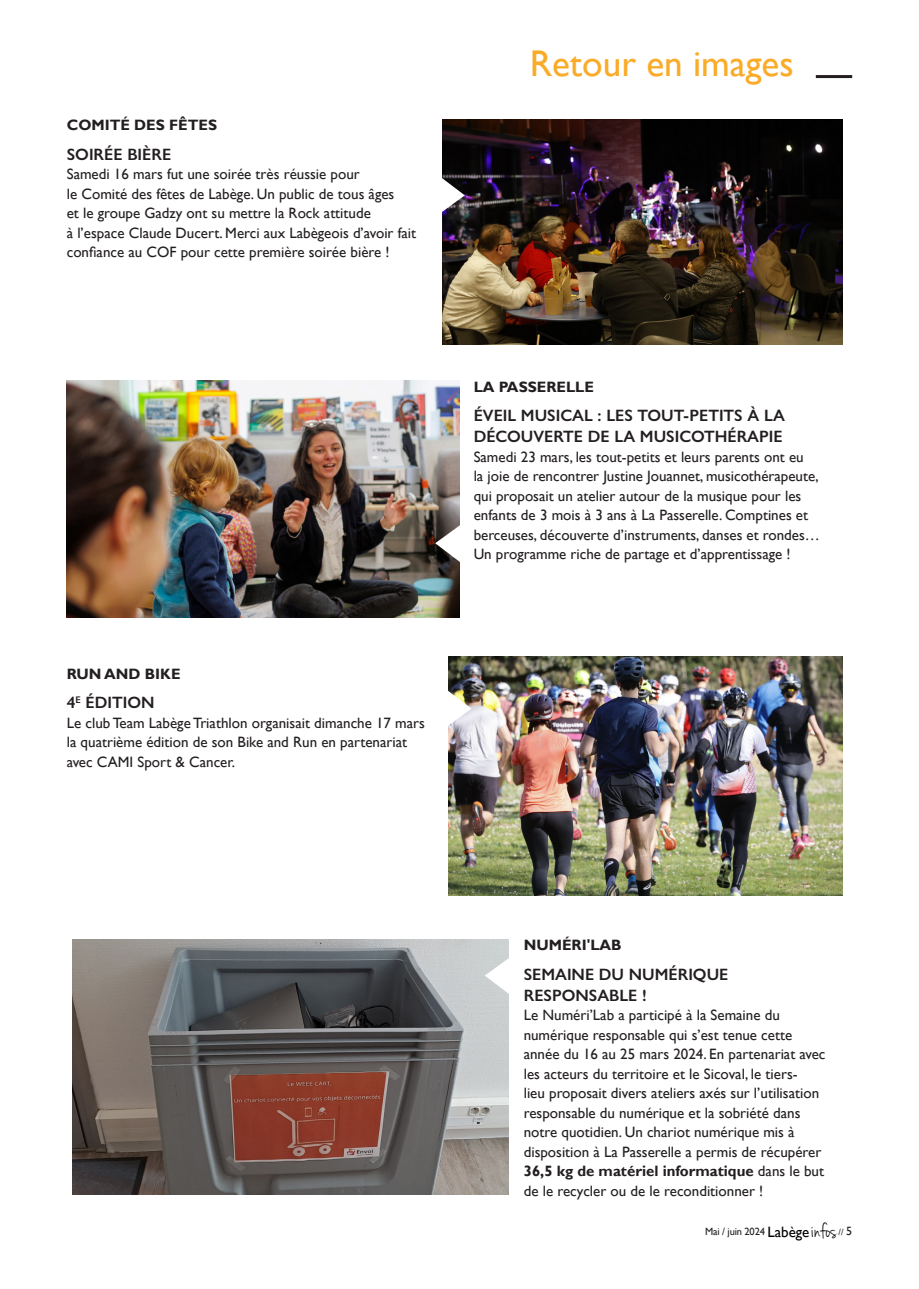
<style>
.page{position:relative;width:919px;height:1289px;background:#fff}
.page>*{position:absolute;margin:0;border:0;box-sizing:border-box;transform-origin:0 0}
.t1{font:37.2px "Gill Sans";color:#faab27}
.t2{font:600 16.5px/21px "Gill Sans Nova";color:#231f20}
.t3{font:15px/19.5px "Gill Sans";color:#231f20}
.t4{font:700 15px "Gill Sans";color:#231f20}
.t5{font:10.5px "Gill Sans";letter-spacing:-.02em;color:#231f20}
.t6{font:9px "Gill Sans";color:#231f20}
.s1{font-weight:700}
.s2{font-size:15px;color:#000}
.s3{font-family:"Jenna Sue";font-size:22.5px;color:#000}
.s4{font-size:12px}
</style>
<div class="page">
<hr style="left:815px;top:75px;width:37px;height:3px;background:#231f20">
<img style="left:442px;top:119px;width:400px;height:225px">
<img style="left:73px;top:939px;width:436px;height:255px">
<img style="left:448px;top:656px;width:394px;height:239px">
<img style="left:67px;top:381px;width:392px;height:236px">
<svg style="left:484px;top:956px;width:25px;height:39px"></svg>
<svg style="left:442px;top:175px;width:23px;height:39px"></svg>
<svg style="left:448px;top:688px;width:23px;height:39px"></svg>
<svg style="left:435px;top:524px;width:25px;height:39px"></svg>
<p class="t4" style="left:67px;top:116px;width:152px">COMITÉ DES FÊTES</p>
<p class="t2" style="left:67px;top:143px;width:106px">SOIRÉE BIÈRE</p>
<p class="t3" style="left:67px;top:164px;width:294px">Samedi 16 mars fut une soirée très réussie pour</p>
<p class="t3" style="left:67px;top:184px;width:329px">le Comité des fêtes de Labège. Un public de tous âges</p>
<p class="t3" style="left:67px;top:203px;width:305px">et le groupe Gadzy ont su mettre la Rock attitude</p>
<p class="t3" style="left:67px;top:223px;width:351px">à l’espace Claude Ducert. Merci aux Labègeois d’avoir fait confiance au COF pour cette première soirée bière !</p>
<p class="t4" style="left:67px;top:664px;width:115px">RUN AND BIKE</p>
<p class="t2" style="left:67px;top:692px;width:89px">4<sup>E</sup> ÉDITION</p>
<p class="t3" style="left:67px;top:713px;width:359px">Le club Team Labège Triathlon organisait dimanche 17 mars la quatrième édition de son Bike and Run en partenariat avec CAMI Sport &amp; Cancer.</p>
<h1 class="t1" style="left:529px;top:41px;width:265px">Retour en images</h1>
<p class="t4" style="left:473px;top:378px;width:122px">LA PASSERELLE</p>
<p class="t2" style="left:473px;top:405px;width:313px">ÉVEIL MUSICAL : LES TOUT-PETITS À LA<br>DÉCOUVERTE DE LA MUSICOTHÉRAPIE</p>
<p class="t3" style="left:473px;top:447px;width:348px">Samedi 23 mars, les tout-petits et leurs parents ont eu<br>la joie de rencontrer Justine Jouannet, musicothérapeute, qui proposait un atelier autour de la musique pour les enfants de 3 mois à 3 ans à La Passerelle. Comptines et berceuses, découverte d’instruments, danses et rondes… Un programme riche de partage et d’apprentissage !</p>
<p class="t4" style="left:523px;top:936px;width:99px">NUMÉRI'LAB</p>
<p class="t2" style="left:523px;top:963px;width:206px">SEMAINE DU NUMÉRIQUE<br>RESPONSABLE !</p>
<p class="t3" style="left:523px;top:1005px;width:303px">Le Numéri’Lab a participé à la Semaine du numérique responsable qui s’est tenue cette année du 16 au 25 mars 2024. En partenariat avec les acteurs du territoire et le Sicoval, le tiers-<br>lieu proposait divers ateliers axés sur l’utilisation responsable du numérique et la sobriété dans</p>
<p class="t3" style="left:523px;top:1122px;width:302px">notre quotidien. Un chariot numérique mis à disposition à La Passerelle a permis de récupérer<br><span class="s1">36,5 kg de matériel informatique</span> dans le but</p>
<p class="t3" style="left:523px;top:1181px;width:241px">de le recycler ou de le reconditionner !</p>
<p class="t5" style="left:705px;top:1225px;width:133px">Mai / juin 2024 <span class="s2">Labège</span><span class="s3">infos</span></p>
<p class="t6" style="left:838px;top:1226px;width:15px">// <span class="s4">5</span></p>
</div>
